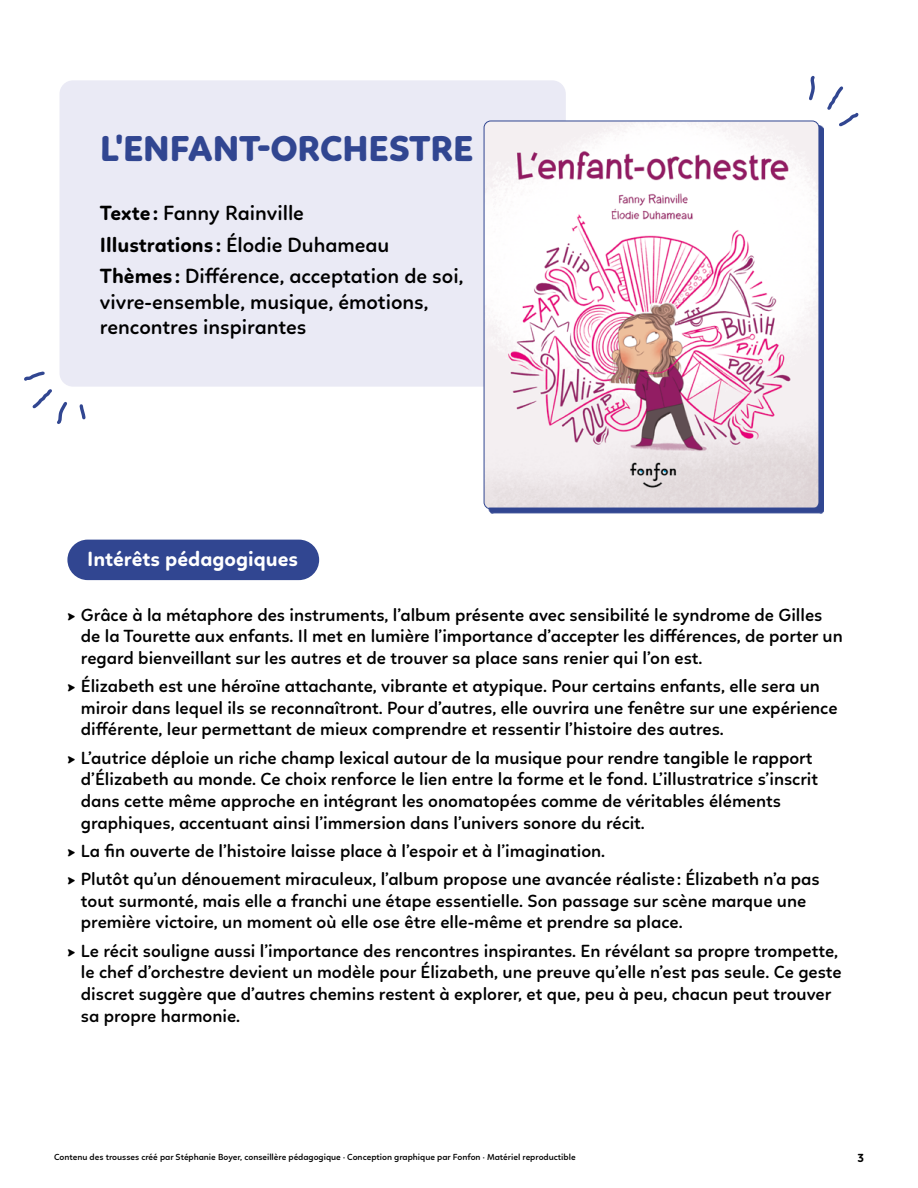
<style>
.page{position:relative;width:918px;height:1188px;background:#fff}
.page>*{position:absolute;margin:0;border:0;box-sizing:border-box;transform-origin:0 0}
.t1{font:800 36.75px "Linotte";letter-spacing:-.005em;color:#314691}
.t2{font:600 21px/32px "Linotte";color:#000}
.t3{font:700 21px "Linotte";color:#fff}
.t4{font:600 18px/21.6px "Linotte";color:#000}
.t5{font:700 12px "Linotte";color:#000}
.t6{font:600 9px "Linotte";color:#000}
.s1{font-weight:700}
</style>
<div class="page">
<div style="left:59px;top:80px;width:507px;height:307px;background:#eaeaf5;border-radius:14px"></div>
<div style="left:67px;top:540px;width:252px;height:40px;background:#314691;border-radius:20px"></div>
<div style="left:489px;top:126px;width:335px;height:388px;background:#314691"></div>
<img style="left:484px;top:121px;width:335px;height:387px">
<div style="left:484px;top:121px;width:335px;height:388px;border:1px solid #314691;border-radius:7px"></div>
<svg style="left:24px;top:371px;width:46px;height:53px"></svg>
<svg style="left:79px;top:404px;width:7px;height:16px"></svg>
<svg style="left:809px;top:75px;width:6px;height:26px"></svg>
<svg style="left:827px;top:86px;width:32px;height:41px"></svg>
<h1 class="t1" style="left:100px;top:126px;width:375px">L'ENFANT-ORCHESTRE</h1>
<p class="t2" style="left:100px;top:196px;width:365px"><span class="s1">Texte:</span> Fanny Rainville<br><span class="s1">Illustrations :</span> Élodie Duhameau<br><span class="s1">Thèmes :</span> Différence, acceptation de soi,</p>
<p class="t2" style="left:100px;top:289px;width:330px;line-height:25.2px">vivre-ensemble, musique, émotions, rencontres inspirantes</p>
<p class="t3" style="left:87px;top:547px;width:213px">Intérêts pédagogiques</p>
<p class="t4" style="left:81px;top:604px;width:763px;text-indent:-14px">► Grâce à la métaphore des instruments, l’album présente avec sensibilité le syndrome de Gilles de la Tourette aux enfants. Il met en lumière l’importance d’accepter les différences, de porter un regard bienveillant sur les autres et de trouver sa place sans renier qui l’on est.</p>
<p class="t4" style="left:81px;top:675px;width:758px;text-indent:-14px">► Élizabeth est une héroïne attachante, vibrante et atypique. Pour certains enfants, elle sera un miroir dans lequel ils se reconnaîtront. Pour d’autres, elle ouvrira une fenêtre sur une expérience différente, leur permettant de mieux comprendre et ressentir l’histoire des autres.</p>
<p class="t4" style="left:81px;top:747px;width:739px;text-indent:-14px">► L’autrice déploie un riche champ lexical autour de la musique pour rendre tangible le rapport d’Élizabeth au monde. Ce choix renforce le lien entre la forme et le fond. L’illustratrice s’inscrit dans cette même approche en intégrant les onomatopées comme de véritables éléments graphiques, accentuant ainsi l’immersion dans l’univers sonore du récit.</p>
<p class="t4" style="left:67px;top:837px;width:754px;line-height:28.3px">► La fin ouverte de l’histoire laisse place à l’espoir et à l’imagination.<br>► Plutôt qu’un dénouement miraculeux, l’album propose une avancée réaliste: Élizabeth n’a pas</p>
<p class="t4" style="left:81px;top:890px;width:727px">tout surmonté, mais elle a franchi une étape essentielle. Son passage sur scène marque une première victoire, un moment où elle ose être elle-même et prendre sa place.</p>
<p class="t4" style="left:81px;top:940px;width:762px;text-indent:-14px">► Le récit souligne aussi l’importance des rencontres inspirantes. En révélant sa propre trompette, le chef d’orchestre devient un modèle pour Élizabeth, une preuve qu’elle n’est pas seule. Ce geste discret suggère que d’autres chemins restent à explorer, et que, peu à peu, chacun peut trouver sa propre harmonie.</p>
<p class="t6" style="left:54px;top:1152px;width:523px">Contenu des trousses créé par Stéphanie Boyer, conseillère pédagogique · Conception graphique par Fonfon · Matériel reproductible</p>
<p class="t5" style="left:857px;top:1151px;width:8px">3</p>
</div>
